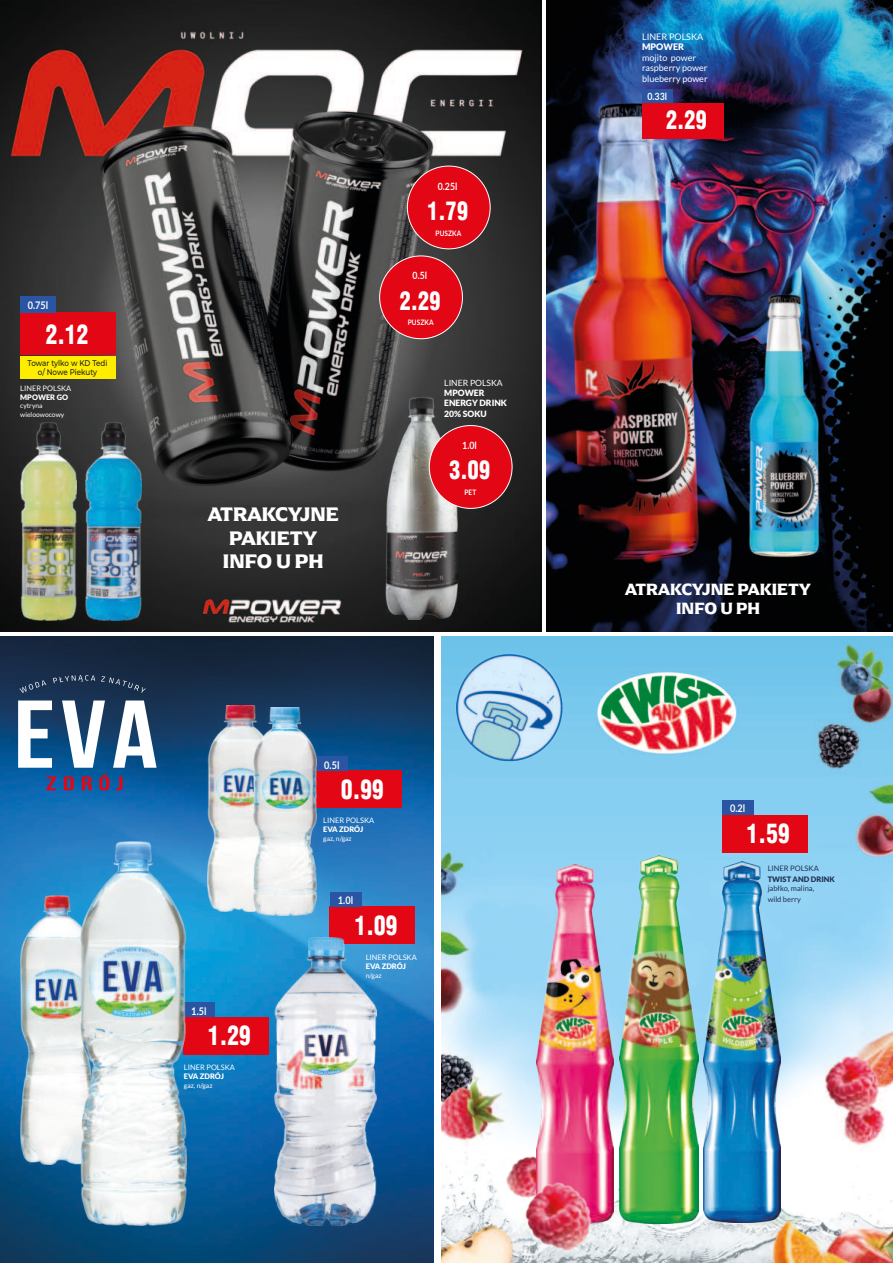
<style>
.page{position:relative;width:893px;height:1263px;background:#fff}
.page>*{position:absolute;margin:0;border:0;box-sizing:border-box;transform-origin:0 0}
.t1{font:900 26.25px "Switzerland Cond";letter-spacing:.01em;color:#fff;scale:.87 1}
.t2{font:900 25.05px "Switzerland Cond";letter-spacing:.01em;color:#fff;scale:.87 1}
.t3{font:700 20.4px/23.9px "Arpona";color:#fff;text-align:center}
.t4{font:700 16.95px/19.8px "Arpona";color:#fff;text-align:center}
.t5{font:700 10.5px "Lato";letter-spacing:.01em;color:#fff;scale:.87 1}
.t6{font:700 10.05px "Lato";letter-spacing:.01em;color:#fff;scale:.87 1}
.t7{font:9px/10.5px "Lato";color:#fff}
.t8{font:900 9px "Lato";color:#fff}
.t9{font:900 8.55px/10.4px "Lato";color:#fff}
.t10{font:8.55px "Lato";color:#fff}
.t11{font:500 8.25px/9px "Montserrat";letter-spacing:-.01em;color:#1d1d1b;text-align:center;scale:.87 1}
.t12{font:7.5px "Lato";color:#fff}
.t13{font:7.5px/10.8px "Lato";color:#213152}
.t14{font:900 7.5px "Lato";color:#fff}
.t15{font:700 7.5px "Lato";letter-spacing:.01em;color:#fff;scale:.87 1}
.t16{font:900 7.5px "Lato";color:#213152}
.t17{font:6.75px/9px "Lato";color:#fff}
</style>
<div class="page">
<img style="left:0;top:637px;width:434px;height:626px">
<div style="left:316px;top:771px;width:85px;height:37px;background:#e30614"></div>
<div style="left:316px;top:756px;width:32px;height:15px;background:#2a55a3"></div>
<div style="left:183px;top:1017px;width:85px;height:37px;background:#e30614"></div>
<div style="left:183px;top:1002px;width:32px;height:15px;background:#2a55a3"></div>
<div style="left:330px;top:906px;width:85px;height:38px;background:#e30614"></div>
<div style="left:330px;top:892px;width:32px;height:14px;background:#2a55a3"></div>
<img style="left:20px;top:895px;width:60px;height:270px">
<img style="left:80px;top:842px;width:106px;height:384px">
<img style="left:207px;top:705px;width:64px;height:206px">
<img style="left:254px;top:707px;width:63px;height:209px">
<img style="left:274px;top:938px;width:103px;height:288px">
<svg style="left:18px;top:700px;width:34px;height:68px"></svg>
<svg style="left:46px;top:776px;width:10px;height:14px"></svg>
<svg style="left:62px;top:700px;width:95px;height:90px"></svg>
<svg style="left:19px;top:680px;width:27px;height:13px"></svg>
<svg style="left:53px;top:675px;width:42px;height:8px"></svg>
<svg style="left:101px;top:676px;width:45px;height:17px"></svg>
<img style="left:0;top:3px;width:542px;height:628px">
<img style="left:546px;top:0;width:347px;height:631px">
<img style="left:386px;top:398px;width:72px;height:221px">
<div style="left:407px;top:166px;width:83px;height:83px;background:#e30614;border-radius:50%"></div>
<div style="left:380px;top:256px;width:82px;height:83px;background:#e30614;border-radius:50%"></div>
<div style="left:429px;top:426px;width:83px;height:82px;background:#e30614;border-radius:50%"></div>
<img style="left:20px;top:422px;width:56px;height:199px">
<img style="left:86px;top:422px;width:56px;height:199px">
<div style="left:20px;top:313px;width:96px;height:42px;background:#e30614"></div>
<div style="left:20px;top:296px;width:36px;height:17px;background:#2a55a3"></div>
<div style="left:20px;top:356px;width:96px;height:23px;background:#ffed00"></div>
<div style="left:642px;top:103px;width:81px;height:35px;background:#e30616"></div>
<div style="left:642px;top:89px;width:30px;height:14px;background:#2a55a3"></div>
<img style="left:441px;top:637px;width:452px;height:626px">
<img style="left:502px;top:1151px;width:35px;height:51px">
<img style="left:703px;top:861px;width:78px;height:361px">
<img style="left:537px;top:865px;width:77px;height:359px">
<img style="left:619px;top:855px;width:79px;height:368px">
<img style="left:512px;top:1168px;width:89px;height:94px">
<div style="left:722px;top:815px;width:85px;height:37px;background:#e30614"></div>
<div style="left:722px;top:800px;width:32px;height:15px;background:#2a55a3"></div>
<img style="left:452px;top:649px;width:115px;height:116px">
<img style="left:0;top:0;width:542px;height:3px">
<p class="t5" style="left:28px;top:300px;width:25px">0.75l</p>
<h1 class="t1" style="left:46px;top:320px;width:50px">2.12</h1>
<p class="t11" style="left:28px;top:359px;width:93px">Towar tylko w KD Tedi o/ Nowe Piekuty</p>
<p class="t12" style="left:20px;top:385px;width:53px">LINER POLSKA</p>
<p class="t14" style="left:20px;top:394px;width:49px">MPOWER GO</p>
<p class="t17" style="left:20px;top:401px;width:46px">cytryna wieloowocowy</p>
<p class="t6" style="left:438px;top:180px;width:24px">0.25l</p>
<h2 class="t2" style="left:427px;top:196px;width:48px">1.79</h2>
<p class="t15" style="left:435px;top:229px;width:31px">PUSZKA</p>
<p class="t6" style="left:413px;top:270px;width:18px">0.5l</p>
<h2 class="t2" style="left:400px;top:286px;width:48px">2.29</h2>
<p class="t15" style="left:408px;top:319px;width:31px">PUSZKA</p>
<p class="t10" style="left:444px;top:380px;width:60px">LINER POLSKA</p>
<p class="t9" style="left:444px;top:388px;width:64px">MPOWER<br>ENERGY DRINK<br>20% SOKU</p>
<h3 class="t3" style="left:208px;top:502px;width:133px">ATRAKCYJNE<br>PAKIETY<br>INFO U PH</h3>
<p class="t6" style="left:462px;top:440px;width:18px">1.0l</p>
<h2 class="t2" style="left:449px;top:456px;width:48px">3.09</h2>
<p class="t15" style="left:464px;top:488px;width:15px">PET</p>
<p class="t5" style="left:191px;top:1005px;width:19px">1.5l</p>
<h1 class="t1" style="left:208px;top:1021px;width:50px">1.29</h1>
<p class="t12" style="left:184px;top:1064px;width:53px">LINER POLSKA</p>
<p class="t14" style="left:184px;top:1071px;width:42px">EVA ZDRÓJ</p>
<p class="t17" style="left:184px;top:1081px;width:30px">gaz, n/gaz</p>
<p class="t5" style="left:324px;top:759px;width:19px">0.5l</p>
<h1 class="t1" style="left:341px;top:775px;width:50px">0.99</h1>
<p class="t12" style="left:323px;top:818px;width:53px">LINER POLSKA</p>
<p class="t14" style="left:323px;top:825px;width:42px">EVA ZDRÓJ</p>
<p class="t17" style="left:323px;top:834px;width:30px">gaz, n/gaz</p>
<p class="t5" style="left:338px;top:895px;width:19px">1.0l</p>
<h1 class="t1" style="left:355px;top:910px;width:50px">1.09</h1>
<p class="t12" style="left:366px;top:955px;width:53px">LINER POLSKA</p>
<p class="t14" style="left:366px;top:962px;width:42px">EVA ZDRÓJ</p>
<p class="t17" style="left:366px;top:971px;width:17px">n/gaz</p>
<p class="t7" style="left:642px;top:32px;width:63px">LINER POLSKA</p>
<p class="t8" style="left:642px;top:43px;width:44px">MPOWER</p>
<p class="t7" style="left:642px;top:53px;width:67px">mojito power raspberry power blueberry power</p>
<p class="t6" style="left:647px;top:91px;width:24px">0.33l</p>
<h2 class="t2" style="left:666px;top:106px;width:48px">2.29</h2>
<h3 class="t4" style="left:625px;top:579px;width:187px">ATRAKCYJNE PAKIETY<br>INFO U PH</h3>
<p class="t5" style="left:730px;top:803px;width:19px">0.2l</p>
<h1 class="t1" style="left:747px;top:818px;width:50px">1.59</h1>
<p class="t13" style="left:768px;top:863px;width:53px">LINER POLSKA</p>
<p class="t16" style="left:768px;top:876px;width:69px">TWIST AND DRINK</p>
<p class="t13" style="left:768px;top:883px;width:48px">jabłko, malina, wild berry</p>
</div>
